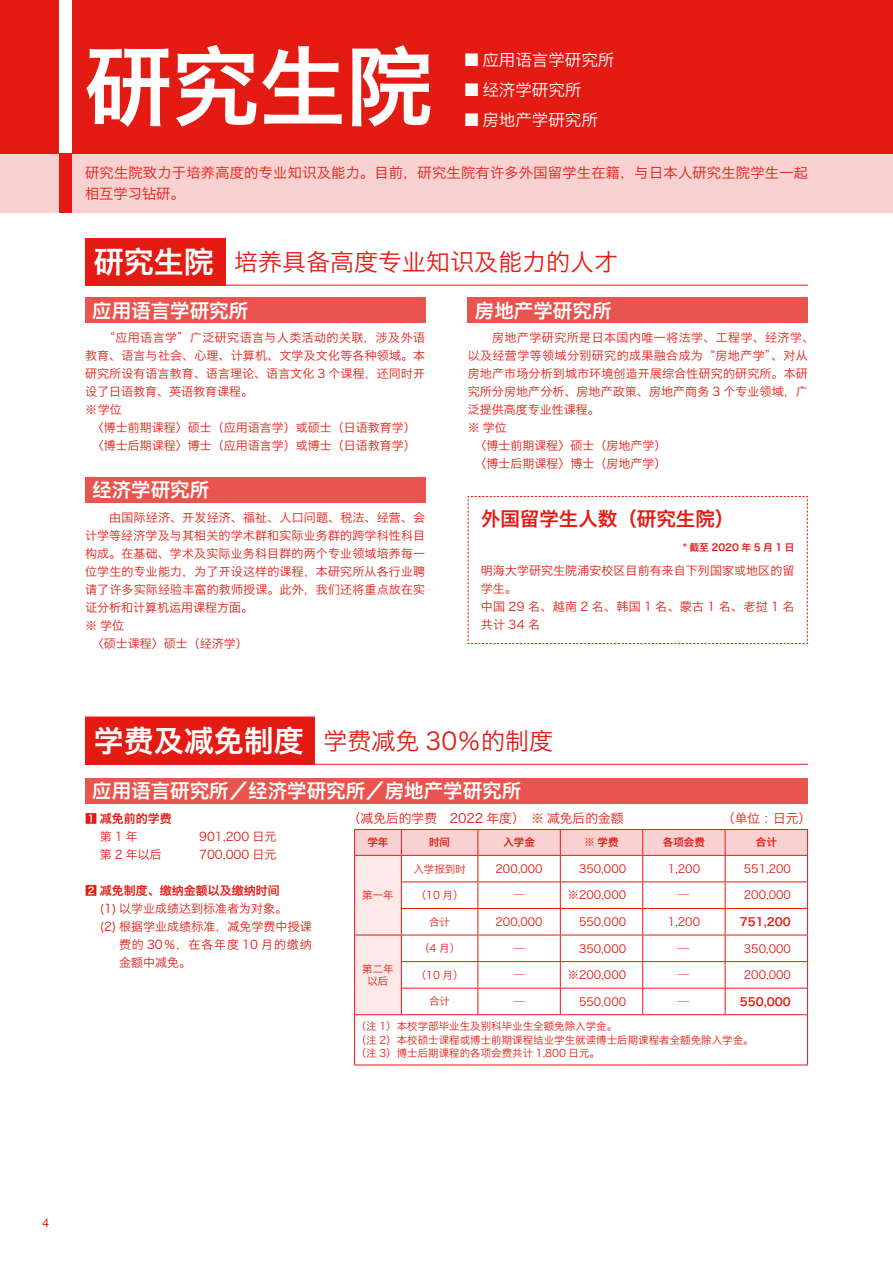
<style>
.page{position:relative;width:893px;height:1263px;background:#fff}
.page>*{position:absolute;margin:0;border:0;box-sizing:border-box;transform-origin:0 0}
.t1{font:87px "Hiragino Sans GB W6";color:#fff}
.t2{font:24px "Hiragino Sans GB W3";color:#e31b13}
.t3{font:19.5px "Hiragino Sans GB W6";color:#fff}
.t4{font:19.5px "Hiragino Sans GB W6";color:#e31b13}
.t5{font:16.5px "Hiragino Sans GB W3";color:#fff}
.t6{font:14.25px/21px "Hiragino Sans GB W3";letter-spacing:.015em;color:#e31b13}
.t7{font:12.75px "Hiragino Sans GB W3";color:#e31b13}
.t8{font:12px/18px "Hiragino Sans GB W3";letter-spacing:.015em;color:#e31b13}
.t9{font:12px "Hiragino Sans GB W3";letter-spacing:.035em;color:#e31b13}
.t10{font:12px "Hiragino Sans GB W6";color:#e31b13}
.t11{font:12px "Hiragino Sans GB W3";letter-spacing:.07em;color:#e31b13}
.t12{font:12px "Helvetica Neue";color:#e31b13}
.t13{font:11.25px "Hiragino Sans GB W3";color:#e31b13}
.t14{font:11.25px "Hiragino Sans GB W6";color:#e31b13}
.t15{font:10.5px/13.5px "Hiragino Sans GB W3";color:#e31b13;text-align:center}
.t16{font:10.5px "Hiragino Sans GB W6";color:#e31b13}
.t17{font:9.75px "Hiragino Sans GB W6";letter-spacing:.25em;color:#e31b13}
.s1{font-family:"Hiragino Sans GB W6";font-size:30px;color:#fff}
</style>
<div class="page">
<div style="left:0;top:0;width:893px;height:212px;background:#f9d1d0"></div>
<div style="left:0;top:0;width:893px;height:153px;background:#e31b13"></div>
<div style="left:60px;top:0;width:12px;height:153px;background:#fff"></div>
<div style="left:60px;top:153px;width:12px;height:60px;background:#e31b13"></div>
<div style="left:85px;top:238px;width:141px;height:47px;background:#e31b13"></div>
<hr style="left:226px;top:285px;width:582px;height:1px;background:#e31b13">
<hr style="left:85px;top:285px;width:141px;height:1px;background:#e31b13">
<div style="left:85px;top:298px;width:340px;height:25px;background:#ea544e"></div>
<div style="left:85px;top:477px;width:340px;height:26px;background:#ea544e"></div>
<div style="left:468px;top:298px;width:340px;height:25px;background:#ea544e"></div>
<svg style="left:467px;top:496px;width:341px;height:148px"></svg>
<div style="left:85px;top:717px;width:230px;height:47px;background:#e31b13"></div>
<hr style="left:85px;top:716px;width:230px;height:2px;background:#e31b13">
<hr style="left:85px;top:764px;width:230px;height:1px;background:#e31b13">
<hr style="left:315px;top:764px;width:493px;height:1px;background:#e31b13">
<div style="left:85px;top:778px;width:723px;height:26px;background:#ea544e"></div>
<svg style="left:354px;top:829px;width:454px;height:185px"></svg>
<hr style="left:354px;top:1014px;width:47px;height:1px;background:#e31b13">
<hr style="left:354px;top:1015px;width:1px;height:49px;background:#e31b13">
<hr style="left:401px;top:1014px;width:77px;height:1px;background:#e31b13">
<hr style="left:478px;top:1014px;width:82px;height:1px;background:#e31b13">
<hr style="left:560px;top:1014px;width:83px;height:1px;background:#e31b13">
<hr style="left:643px;top:1014px;width:82px;height:1px;background:#e31b13">
<hr style="left:725px;top:1014px;width:83px;height:1px;background:#e31b13">
<hr style="left:807px;top:1015px;width:1px;height:49px;background:#e31b13">
<hr style="left:354px;top:1064px;width:47px;height:1px;background:#e31b13">
<hr style="left:401px;top:1064px;width:77px;height:1px;background:#e31b13">
<hr style="left:478px;top:1064px;width:82px;height:1px;background:#e31b13">
<hr style="left:560px;top:1064px;width:83px;height:1px;background:#e31b13">
<hr style="left:643px;top:1064px;width:82px;height:1px;background:#e31b13">
<hr style="left:725px;top:1064px;width:83px;height:1px;background:#e31b13">
<h1 class="t1" style="left:85px;top:29px;width:349px">研究生院</h1>
<h3 class="t5" style="left:463px;top:49px;width:152px">■应用语言学研究所</h3>
<h3 class="t5" style="left:463px;top:79px;width:119px">■经济学研究所</h3>
<h3 class="t5" style="left:463px;top:109px;width:136px">■房地产学研究所</h3>
<p class="t6" style="left:85px;top:162px;width:724px">研究生院致力于培养高度的专业知识及能力。目前，研究生院有许多外国留学生在籍，与日本人研究生院学生一起相互学习钻研。</p>
<h2 class="t2" style="left:94px;top:247px;width:526px"><span class="s1">研究生院</span> 培养具备高度专业知识及能力的人才</h2>
<h3 class="t3" style="left:92px;top:298px;width:157px">应用语言学研究所</h3>
<p class="t9" style="left:85px;top:330px;width:342px">　　“应用语言学”广泛研究语言与人类活动的关联，涉及外语</p>
<p class="t8" style="left:85px;top:346px;width:342px">教育、语言与社会、心理、计算机、文学及文化等各种领域。本</p>
<p class="t8" style="left:85px;top:364px;width:342px">研究所设有语言教育、语言理论、语言文化 3 个课程，还同时开</p>
<p class="t8" style="left:85px;top:382px;width:169px">设了日语教育、英语教育课程。</p>
<p class="t8" style="left:85px;top:400px;width:38px">※ 学位</p>
<p class="t8" style="left:92px;top:418px;width:325px">〈博士前期课程〉硕士（应用语言学）或硕士（日语教育学）</p>
<p class="t8" style="left:92px;top:436px;width:325px">〈博士后期课程〉博士（应用语言学）或博士（日语教育学）</p>
<h3 class="t3" style="left:92px;top:477px;width:118px">经济学研究所</h3>
<p class="t8" style="left:85px;top:508px;width:342px">　　由国际经济、开发经济、福祉、人口问题、税法、经营、会</p>
<p class="t8" style="left:85px;top:526px;width:342px">计学等经济学及与其相关的学术群和实际业务群的跨学科性科目</p>
<p class="t8" style="left:85px;top:544px;width:342px">构成。在基础、学术及实际业务科目群的两个专业领域培养每一</p>
<p class="t8" style="left:85px;top:562px;width:342px">位学生的专业能力，为了开设这样的课程，本研究所从各行业聘</p>
<p class="t8" style="left:85px;top:580px;width:342px">请了许多实际经验丰富的教师授课。此外，我们还将重点放在实</p>
<p class="t8" style="left:85px;top:598px;width:169px">证分析和计算机运用课程方面。</p>
<p class="t8" style="left:85px;top:616px;width:40px">※ 学位</p>
<p class="t8" style="left:92px;top:634px;width:157px">〈硕士课程〉硕士（经济学）</p>
<h3 class="t3" style="left:475px;top:298px;width:138px">房地产学研究所</h3>
<p class="t9" style="left:468px;top:330px;width:348px">　　房地产学研究所是日本国内唯一将法学、工程学、经济学、</p>
<p class="t9" style="left:468px;top:348px;width:342px">以及经营学等领域分别研究的成果融合成为“房地产学”、对从</p>
<p class="t8" style="left:468px;top:364px;width:342px">房地产市场分析到城市环境创造开展综合性研究的研究所。本研</p>
<p class="t8" style="left:468px;top:382px;width:342px">究所分房地产分析、房地产政策、房地产商务 3 个专业领域，广</p>
<p class="t8" style="left:468px;top:400px;width:133px">泛提供高度专业性课程。</p>
<p class="t8" style="left:468px;top:418px;width:40px">※ 学位</p>
<p class="t8" style="left:474px;top:436px;width:193px">〈博士前期课程〉硕士（房地产学）</p>
<p class="t8" style="left:474px;top:454px;width:193px">〈博士后期课程〉博士（房地产学）</p>
<h3 class="t4" style="left:481px;top:506px;width:255px">外国留学生人数（研究生院）</h3>
<p class="t17" style="left:673px;top:541px;width:122px">　*截至2020年5月1日</p>
<p class="t8" style="left:481px;top:562px;width:315px">明海大学研究生院浦安校区目前有来自下列国家或地区的留学生。<br>中国 29 名、越南 2 名、韩国 1 名、蒙古 1 名、老挝 1 名共计 34 名</p>
<h2 class="t2" style="left:94px;top:726px;width:461px"><span class="s1">学费及减免制度</span> 学费减免 30％的制度</h2>
<h3 class="t3" style="left:92px;top:778px;width:431px">应用语言研究所／经济学研究所／房地产学研究所</h3>
<p class="t10" style="left:100px;top:810px;width:73px">减免前的学费</p>
<p class="t8" style="left:100px;top:827px;width:39px">第1年</p>
<p class="t8" style="left:199px;top:827px;width:79px">901,200 日元</p>
<p class="t8" style="left:100px;top:845px;width:63px">第 2 年以后</p>
<p class="t8" style="left:199px;top:845px;width:79px">700,000 日元</p>
<p class="t10" style="left:100px;top:882px;width:181px">减免制度、缴纳金额以及缴纳时间</p>
<p class="t8" style="left:100px;top:899px;width:189px">(1) 以学业成绩达到标准者为对象。</p>
<p class="t8" style="left:100px;top:917px;width:213px">(2) 根据学业成绩标准，减免学费中授课</p>
<p class="t11" style="left:119px;top:937px;width:194px">费的 30％，在各年度 10 月的缴纳</p>
<p class="t8" style="left:119px;top:953px;width:73px">金额中减免。</p>
<p class="t7" style="left:348px;top:811px;width:277px">（减免后的学费　2022 年度）　※ 减免后的金额</p>
<p class="t7" style="left:722px;top:811px;width:91px">（单位：日元）</p>
<p class="t16" style="left:367px;top:836px;width:22px">学年</p>
<p class="t16" style="left:429px;top:836px;width:22px">时间</p>
<p class="t16" style="left:503px;top:836px;width:33px">入学金</p>
<p class="t16" style="left:584px;top:836px;width:36px">※ 学费</p>
<p class="t16" style="left:663px;top:836px;width:43px">各项会费</p>
<p class="t16" style="left:756px;top:836px;width:22px">合计</p>
<p class="t15" style="left:413px;top:862px;width:54px">入学报到时</p>
<p class="t13" style="left:496px;top:862px;width:49px">200,000</p>
<p class="t13" style="left:579px;top:862px;width:49px">350,000</p>
<p class="t13" style="left:668px;top:862px;width:34px">1,200</p>
<p class="t13" style="left:744px;top:862px;width:49px">551,200</p>
<p class="t15" style="left:416px;top:888px;width:49px">（10 月）</p>
<p class="t13" style="left:513px;top:888px;width:13px">—</p>
<p class="t13" style="left:568px;top:888px;width:60px">※200,000</p>
<p class="t13" style="left:678px;top:888px;width:13px">—</p>
<p class="t13" style="left:744px;top:888px;width:49px">200,000</p>
<p class="t15" style="left:429px;top:915px;width:22px">合计</p>
<p class="t13" style="left:496px;top:915px;width:49px">200,000</p>
<p class="t13" style="left:579px;top:915px;width:49px">550,000</p>
<p class="t13" style="left:668px;top:915px;width:34px">1,200</p>
<p class="t14" style="left:740px;top:914px;width:53px">751,200</p>
<p class="t15" style="left:362px;top:888px;width:33px">第一年</p>
<p class="t15" style="left:419px;top:941px;width:43px">（4 月）</p>
<p class="t13" style="left:513px;top:941px;width:13px">—</p>
<p class="t13" style="left:579px;top:941px;width:49px">350,000</p>
<p class="t13" style="left:678px;top:941px;width:13px">—</p>
<p class="t13" style="left:744px;top:941px;width:49px">350,000</p>
<p class="t15" style="left:416px;top:968px;width:49px">（10 月）</p>
<p class="t13" style="left:513px;top:968px;width:13px">—</p>
<p class="t13" style="left:568px;top:968px;width:60px">※200,000</p>
<p class="t13" style="left:678px;top:968px;width:13px">—</p>
<p class="t13" style="left:744px;top:968px;width:49px">200,000</p>
<p class="t15" style="left:429px;top:994px;width:22px">合计</p>
<p class="t13" style="left:513px;top:994px;width:13px">—</p>
<p class="t13" style="left:579px;top:994px;width:49px">550,000</p>
<p class="t13" style="left:678px;top:994px;width:13px">—</p>
<p class="t14" style="left:740px;top:994px;width:53px">550,000</p>
<p class="t15" style="left:356px;top:1019px;width:400px;text-align:left">（注 1）本校学部毕业生及别科毕业生全额免除入学金。<br>（注 2）本校硕士课程或博士前期课程结业学生就读博士后期课程者全额免除入学金。（注 3）博士后期课程的各项会费共计 1,800 日元。</p>
<p class="t15" style="left:362px;top:963px;width:33px;line-height:12px">第二年以后</p>
<p class="t12" style="left:43px;top:1214px;width:8px">4</p>
</div>
